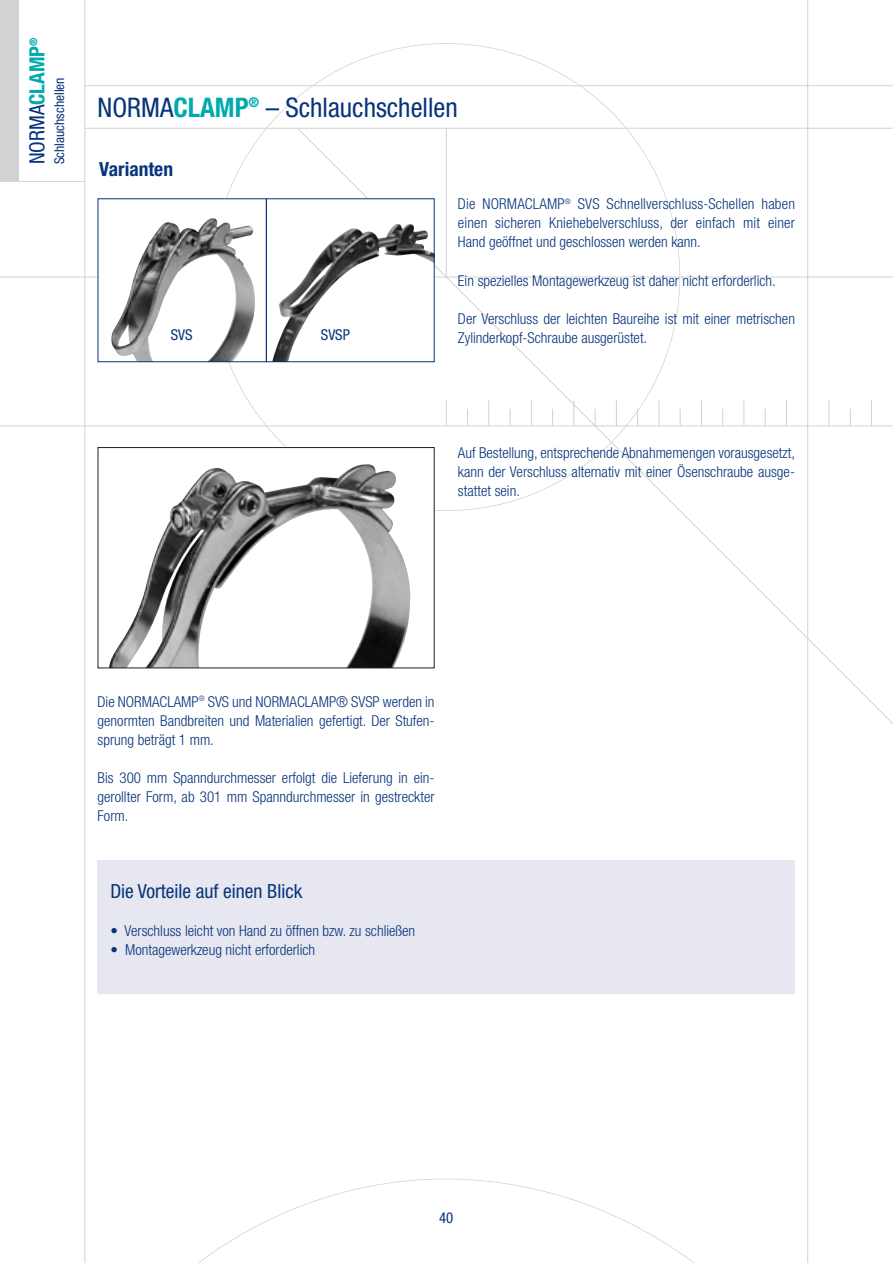
<style>
.page{position:relative;width:893px;height:1263px;background:#fff}
.page>*{position:absolute;margin:0;border:0;box-sizing:border-box;transform-origin:0 0}
.t1{font:condensed 27px "Helvetica Neue LT";color:#08347b}
.t2{font:condensed 21px "Helvetica Neue LT";color:#08347b}
.t3{font:condensed 19.5px "Helvetica Neue LT";color:#08347b}
.t4{font:700 condensed 19.5px "Helvetica Neue LT";color:#08347b}
.t5{font:300 condensed 15px/19.2px "Helvetica Neue LT";color:#08347b;text-align:justify}
.t6{font:condensed 15px "Helvetica Neue LT";color:#08347b}
.t7{font:condensed 13.5px "Helvetica Neue LT";color:#08347b}
.s1{font-weight:700;color:#00aaad}
</style>
<div class="page">
<svg style="left:198px;top:1178px;width:496px;height:85px"></svg>
<hr style="left:84px;top:1px;width:1px;height:1262px;background:#d1d2d4">
<hr style="left:807px;top:1px;width:1px;height:1262px;background:#d1d2d4">
<hr style="left:0;top:277px;width:893px;height:1px;background:#d1d2d4">
<hr style="left:0;top:425px;width:893px;height:1px;background:#d1d2d4">
<svg style="left:296px;top:127px;width:597px;height:598px"></svg>
<svg style="left:467px;top:409px;width:1px;height:17px"></svg>
<svg style="left:488px;top:400px;width:1px;height:26px"></svg>
<svg style="left:446px;top:400px;width:1px;height:26px"></svg>
<svg style="left:510px;top:409px;width:1px;height:17px"></svg>
<svg style="left:531px;top:400px;width:1px;height:26px"></svg>
<svg style="left:552px;top:409px;width:1px;height:17px"></svg>
<svg style="left:573px;top:400px;width:1px;height:26px"></svg>
<svg style="left:595px;top:409px;width:1px;height:17px"></svg>
<svg style="left:616px;top:400px;width:1px;height:26px"></svg>
<svg style="left:637px;top:409px;width:1px;height:17px"></svg>
<svg style="left:658px;top:400px;width:1px;height:26px"></svg>
<svg style="left:680px;top:409px;width:1px;height:17px"></svg>
<svg style="left:701px;top:400px;width:1px;height:26px"></svg>
<svg style="left:722px;top:409px;width:1px;height:17px"></svg>
<svg style="left:744px;top:400px;width:1px;height:26px"></svg>
<svg style="left:765px;top:409px;width:1px;height:17px"></svg>
<svg style="left:786px;top:400px;width:1px;height:26px"></svg>
<svg style="left:829px;top:400px;width:1px;height:26px"></svg>
<svg style="left:850px;top:409px;width:1px;height:17px"></svg>
<svg style="left:871px;top:400px;width:1px;height:26px"></svg>
<hr style="left:85px;top:85px;width:808px;height:1px;background:#d1d2d4">
<hr style="left:85px;top:128px;width:808px;height:1px;background:#d1d2d4">
<div style="left:0;top:1px;width:19px;height:180px;background:#d1d2d4"></div>
<hr style="left:0;top:181px;width:85px;height:1px;background:#d1d2d4">
<div style="left:98px;top:448px;width:336px;height:220px;background:#fff"></div>
<img style="left:109px;top:464px;width:301px;height:202px">
<div style="left:98px;top:447px;width:337px;height:221px;border:1px solid #231f20"></div>
<div style="left:98px;top:199px;width:168px;height:163px;background:#fff"></div>
<img style="left:111px;top:218px;width:144px;height:142px">
<div style="left:266px;top:199px;width:168px;height:163px;background:#fff"></div>
<img style="left:272px;top:223px;width:161px;height:137px">
<div style="left:98px;top:860px;width:697px;height:134px;background:#e6e7f1"></div>
<h2 class="t2" style="left:30px;top:164px;width:129px;rotate:-90deg">NORMA<span class="s1">CLAMP</span><sup>®</sup></h2>
<p class="t7" style="left:54px;top:164px;width:88px;rotate:-90deg">Schlauchschellen</p>
<h1 class="t1" style="left:98px;top:97px;width:362px">NORMA<span class="s1">CLAMP</span><sup>®</sup> – Schlauchschellen</h1>
<h3 class="t4" style="left:99px;top:162px;width:75px">Varianten</h3>
<p class="t6" style="left:171px;top:330px;width:23px">SVS</p>
<p class="t6" style="left:321px;top:330px;width:31px">SVSP</p>
<p class="t5" style="left:458px;top:195px;width:338px">Die NORMACLAMP<sup>®</sup> SVS Schnellverschluss-Schellen haben einen sicheren Kniehebelverschluss, der einfach mit einer Hand geöffnet und geschlossen werden kann.</p>
<p class="t5" style="left:458px;top:272px;width:319px">Ein spezielles Montagewerkzeug ist daher nicht erforderlich.</p>
<p class="t5" style="left:458px;top:310px;width:338px">Der Verschluss der leichten Baureihe ist mit einer metrischen<br>Zylinderkopf-Schraube ausgerüstet.</p>
<p class="t5" style="left:458px;top:444px;width:339px">Auf Bestellung, entsprechende Abnahmemengen vorausgesetzt, kann der Verschluss alternativ mit einer Ösenschraube ausge&shy;stattet sein.</p>
<p class="t5" style="left:98px;top:693px;width:339px">Die NORMACLAMP<sup>®</sup> SVS und NORMACLAMP® SVSP werden in genormten Bandbreiten und Materialien gefertigt. Der Stufen&shy;sprung beträgt 1 mm.</p>
<p class="t5" style="left:98px;top:769px;width:338px">Bis 300 mm Spanndurchmesser erfolgt die Lieferung in ein&shy;gerollter Form, ab 301 mm Spanndurchmesser in gestreckter Form.</p>
<h3 class="t3" style="left:110px;top:884px;width:193px">Die Vorteile auf einen Blick</h3>
<p class="t5" style="left:110px;top:922px;width:306px">• Verschluss leicht von Hand zu öffnen bzw. zu schließen</p>
<p class="t5" style="left:110px;top:942px;width:206px">• Montagewerkzeug nicht erforderlich</p>
<p class="t6" style="left:439px;top:1212px;width:16px">40</p>
</div>
